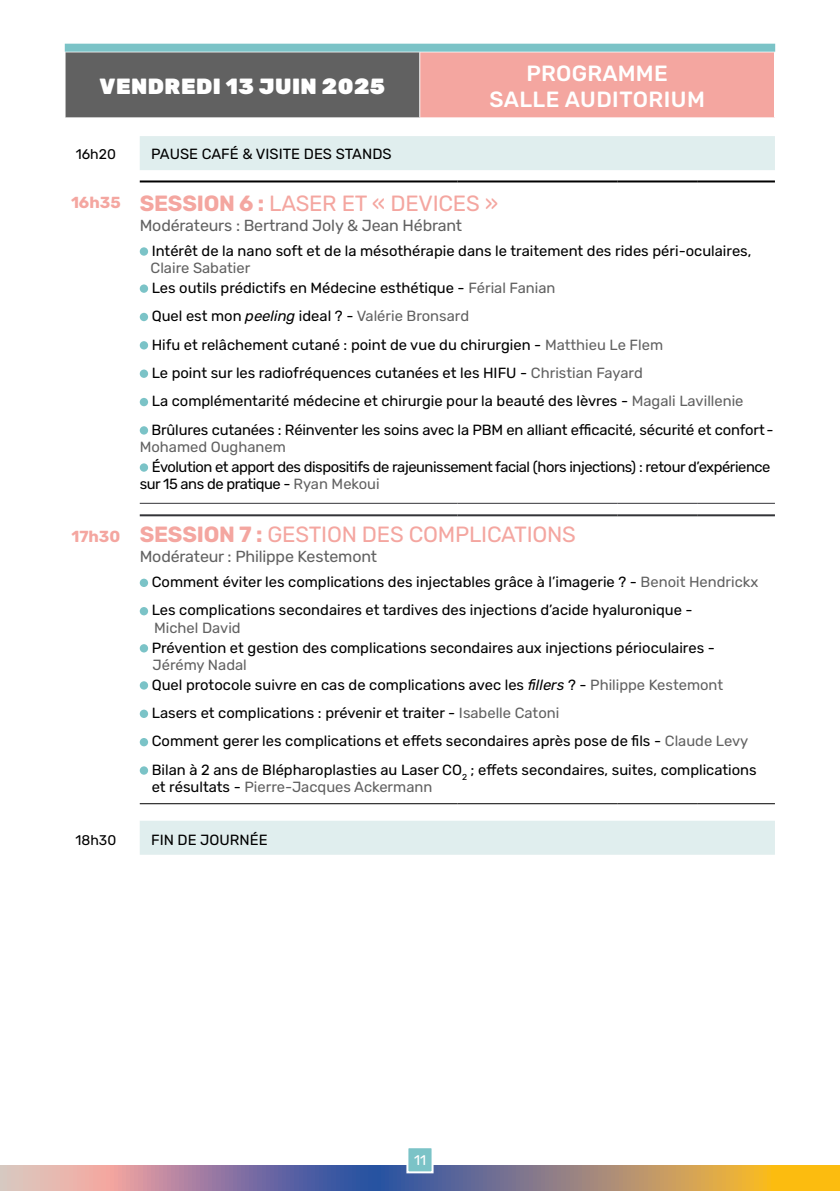
<style>
.page{position:relative;width:840px;height:1191px;background:#fff}
.page>*{position:absolute;margin:0;border:0;box-sizing:border-box;transform-origin:0 0}
.t1{font:22px "Rubik";letter-spacing:-.01em;color:#f4a6a0}
.t2{font:500 22px/26px "Rubik";letter-spacing:.01em;color:#fff;text-align:center}
.t3{font:900 22px "Rubik";letter-spacing:.02em;color:#fff}
.t4{font:16px "Rubik";letter-spacing:-.01em;color:#616161}
.t5{font:14.8px/28.4px "Rubik";color:#000}
.t6{font:14.8px/17.6px "Rubik";letter-spacing:-.03em;color:#000}
.t7{font:14.8px "Rubik";color:#616161}
.t8{font:14px "Rubik";color:#000}
.t9{font:14px "Rubik";color:#fff}
.s1{font-weight:700;font-size:16px}
.s2{font-weight:700}
.s3{color:#616161}
.s4{font-style:italic}
.s5{color:#000}
</style>
<div class="page">
<svg style="left:140px;top:136px;width:634px;height:718px"></svg>
<hr style="left:140px;top:180px;width:317px;height:2px;background:#000">
<hr style="left:457px;top:180px;width:160px;height:2px;background:#000">
<hr style="left:617px;top:180px;width:79px;height:2px;background:#000">
<hr style="left:696px;top:180px;width:78px;height:2px;background:#000">
<hr style="left:140px;top:503px;width:317px;height:1px;background:#333438">
<hr style="left:457px;top:503px;width:160px;height:1px;background:#333438">
<hr style="left:617px;top:503px;width:79px;height:1px;background:#333438">
<hr style="left:696px;top:503px;width:78px;height:1px;background:#333438">
<hr style="left:140px;top:514px;width:317px;height:2px;background:#333438">
<hr style="left:457px;top:514px;width:160px;height:2px;background:#333438">
<hr style="left:617px;top:514px;width:79px;height:2px;background:#333438">
<hr style="left:696px;top:514px;width:78px;height:2px;background:#333438">
<hr style="left:140px;top:803px;width:317px;height:1px;background:#000">
<hr style="left:457px;top:803px;width:160px;height:1px;background:#000">
<hr style="left:617px;top:803px;width:79px;height:1px;background:#000">
<hr style="left:696px;top:803px;width:78px;height:1px;background:#000">
<div style="left:140px;top:247px;width:8px;height:9px;background:#7bc3c7;border-radius:50%"></div>
<div style="left:140px;top:284px;width:8px;height:9px;background:#7bc3c7;border-radius:50%"></div>
<div style="left:140px;top:313px;width:8px;height:8px;background:#7bc3c7;border-radius:50%"></div>
<div style="left:140px;top:341px;width:8px;height:8px;background:#7bc3c7;border-radius:50%"></div>
<div style="left:140px;top:369px;width:8px;height:9px;background:#7bc3c7;border-radius:50%"></div>
<div style="left:140px;top:398px;width:8px;height:8px;background:#7bc3c7;border-radius:50%"></div>
<div style="left:140px;top:426px;width:8px;height:8px;background:#7bc3c7;border-radius:50%"></div>
<div style="left:140px;top:463px;width:8px;height:9px;background:#7bc3c7;border-radius:50%"></div>
<div style="left:140px;top:578px;width:8px;height:9px;background:#7bc3c7;border-radius:50%"></div>
<div style="left:140px;top:607px;width:8px;height:8px;background:#7bc3c7;border-radius:50%"></div>
<div style="left:140px;top:644px;width:8px;height:8px;background:#7bc3c7;border-radius:50%"></div>
<div style="left:140px;top:681px;width:8px;height:8px;background:#7bc3c7;border-radius:50%"></div>
<div style="left:140px;top:709px;width:8px;height:9px;background:#7bc3c7;border-radius:50%"></div>
<div style="left:140px;top:738px;width:8px;height:8px;background:#7bc3c7;border-radius:50%"></div>
<div style="left:140px;top:766px;width:8px;height:8px;background:#7bc3c7;border-radius:50%"></div>
<div style="left:65px;top:52px;width:354px;height:66px;background:#616161"></div>
<div style="left:419px;top:52px;width:355px;height:66px;background:#f4a6a0"></div>
<hr style="left:65px;top:52px;width:354px;height:1px;background:#fff">
<hr style="left:65px;top:52px;width:1px;height:66px;background:#fff">
<hr style="left:419px;top:52px;width:355px;height:1px;background:#fff">
<hr style="left:419px;top:52px;width:1px;height:66px;background:#fff">
<hr style="left:773px;top:52px;width:1px;height:66px;background:#fff">
<hr style="left:65px;top:117px;width:354px;height:1px;background:#fff">
<hr style="left:419px;top:117px;width:355px;height:1px;background:#fff">
<div style="left:65px;top:44px;width:709px;height:8px;background:#7bc3c7"></div>
<svg style="left:0;top:1165px;width:839px;height:26px;background:#a48a83"></svg>
<svg style="left:839px;top:1165px;width:1px;height:26px"></svg>
<div style="left:407px;top:1147px;width:25px;height:25px;background:#7bc3c7"></div>
<div style="left:406px;top:1146px;width:27px;height:27px;border:2px solid #fff"></div>
<h1 class="t3" style="left:100px;top:73px;width:287px">VENDREDI 13 JUIN 2025</h1>
<h1 class="t2" style="left:489px;top:60px;width:217px">PROGRAMME<br>SALLE AUDITORIUM</h1>
<p class="t8" style="left:76px;top:146px;width:42px">16h20</p>
<p class="t5" style="left:151px;top:140px;width:242px">PAUSE CAFÉ &amp; VISITE DES STANDS</p>
<h1 class="t1" style="left:71px;top:190px;width:428px"><span class="s1">16h35</span> <span class="s2">SESSION 6 :</span> LASER ET « DEVICES »</h1>
<p class="t4" style="left:140px;top:216px;width:324px">Modérateurs : Bertrand Joly &amp; Jean Hébrant</p>
<p class="t5" style="left:152px;top:237px;width:601px">Intérêt de la nano soft et de la mésothérapie dans le traitement des rides péri-oculaires,</p>
<p class="t5" style="left:150px;top:259px;width:406px;line-height:19.4px"><span class="s3">Claire Sabatier<br></span>Les outils prédictifs en Médecine esthétique - <span class="s3">Férial Fanian</span></p>
<p class="t5" style="left:151px;top:302px;width:623px">Quel est mon <span class="s4">peeling</span> ideal ? - <span class="s3">Valérie Bronsard<br></span>Hifu et relâchement cutané : point de vue du chirurgien - <span class="s3">Matthieu Le Flem<br></span>Le point sur les radiofréquences cutanées et les HIFU - <span class="s3">Christian Fayard<br></span>La complémentarité médecine et chirurgie pour la beauté des lèvres - <span class="s3">Magali Lavillenie </span>Brûlures cutanées : Réinventer les soins avec la PBM en alliant efficacité, sécurité et confort-</p>
<p class="t7" style="left:140px;top:439px;width:147px">Mohamed Oughanem</p>
<p class="t6" style="left:140px;top:458px;width:632px;text-indent:12px">Évolution et apport des dispositifs de rajeunissement facial (hors injections) : retour d’expérience sur 15 ans de pratique - <span class="s3">Ryan Mekoui</span></p>
<h1 class="t1" style="left:71px;top:521px;width:506px"><span class="s1">17h30</span> <span class="s2">SESSION 7 :</span> GESTION DES COMPLICATIONS</h1>
<p class="t4" style="left:140px;top:547px;width:239px">Modérateur : Philippe Kestemont</p>
<p class="t5" style="left:152px;top:568px;width:608px">Comment éviter les complications des injectables grâce à l’imagerie ? - <span class="s3">Benoit Hendrickx<br></span>Les complications secondaires et tardives des injections d’acide hyaluronique -</p>
<p class="t7" style="left:154px;top:619px;width:88px">Michel David</p>
<p class="t5" style="left:152px;top:633px;width:564px">Prévention et gestion des complications secondaires aux injections périoculaires -</p>
<p class="t5" style="left:152px;top:655px;width:572px;line-height:19.4px"><span class="s3">Jérémy Nadal<br></span>Quel protocole suivre en cas de complications avec les <span class="s4">fillers</span> ? - <span class="s3">Philippe Kestemont</span></p>
<p class="t5" style="left:152px;top:699px;width:606px">Lasers et complications : prévenir et traiter - <span class="s3">Isabelle Catoni<br></span>Comment gerer les complications et effets secondaires après pose de fils - <span class="s3">Claude Levy<br></span>Bilan à 2 ans de Blépharoplasties au Laser CO<sub>2</sub> ; effets secondaires, suites, complications</p>
<p class="t7" style="left:152px;top:779px;width:282px"><span class="s5">et résultats -</span> Pierre-Jacques Ackermann</p>
<p class="t8" style="left:75px;top:832px;width:42px">18h30</p>
<p class="t5" style="left:151px;top:825px;width:118px">FIN DE JOURNÉE</p>
<p class="t9" style="left:414px;top:1152px;width:13px">11</p>
</div>
